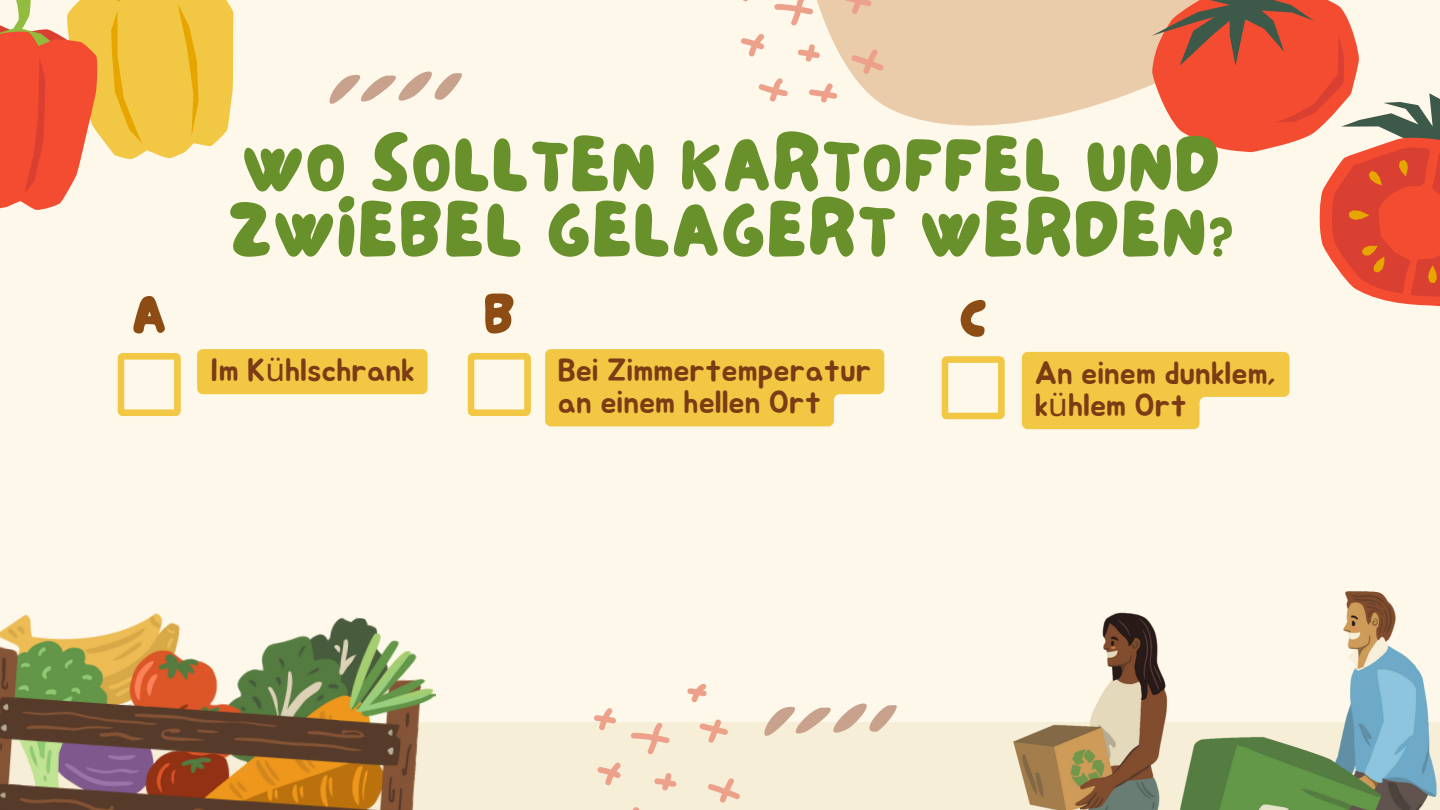
<style>
.page{position:relative;width:1440px;height:810px;background:#fdf8e9}
.page>*{position:absolute;margin:0;border:0;box-sizing:border-box;transform-origin:0 0}
.t1{font:78px/65.2px "NF Lepetitcochon Regular";letter-spacing:.04em;color:#68902b}
.t2{font:56px "NF Lepetitcochon Regular";color:#8c4c14}
.t3{font:32px/32.2px "Jua";color:#7b3c15}
.s1{font-family:"Noto Sans"}
</style>
<div class="page">
<div style="left:0;top:722px;width:1440px;height:88px;background:#f6eed6"></div>
<img style="left:0;top:613px;width:436px;height:197px">
<img style="left:1014px;top:592px;width:423px;height:218px">
<svg style="left:0;top:0;width:234px;height:210px"></svg>
<div style="left:197px;top:349px;width:231px;height:45px;background:#f1c744;border-radius:6px"></div>
<svg style="left:821px;top:0;width:331px;height:126px;fill:#eacbaa"></svg>
<svg style="left:1152px;top:0;width:288px;height:307px"></svg>
<svg style="left:329px;top:71px;width:133px;height:33px"></svg>
<svg style="left:764px;top:703px;width:133px;height:33px"></svg>
<svg style="left:849px;top:48px;width:36px;height:29px"></svg>
<svg style="left:758px;top:78px;width:30px;height:24px"></svg>
<svg style="left:842px;top:0;width:31px;height:16px"></svg>
<svg style="left:741px;top:0;width:80px;height:62px"></svg>
<svg style="left:809px;top:80px;width:30px;height:27px"></svg>
<svg style="left:708px;top:778px;width:32px;height:25px"></svg>
<svg style="left:632px;top:807px;width:7px;height:3px"></svg>
<svg style="left:699px;top:719px;width:29px;height:24px"></svg>
<svg style="left:687px;top:684px;width:20px;height:19px"></svg>
<svg style="left:594px;top:708px;width:83px;height:83px"></svg>
<svg style="left:545px;top:349px;width:339px;height:77px;background:#f1ca4e"></svg>
<svg style="left:1022px;top:352px;width:268px;height:77px;background:#f2ce5b"></svg>
<svg style="left:117px;top:353px;width:64px;height:63px"></svg>
<svg style="left:941px;top:356px;width:64px;height:63px"></svg>
<svg style="left:468px;top:353px;width:63px;height:63px"></svg>
<p class="t1" style="left:229px;top:138px;width:1005px">WO SOLLTEN KARTOFFEL UND<br>ZWIEBEL GELAGERT WERDEN?</p>
<p class="t2" style="left:133px;top:276px;width:35px">A</p>
<p class="t2" style="left:484px;top:276px;width:32px">B</p>
<p class="t2" style="left:960px;top:279px;width:28px">C</p>
<p class="t3" style="left:210px;top:355px;width:206px">Im K<span class="s1">ü</span>hlschrank</p>
<p class="t3" style="left:558px;top:355px;width:315px">Bei Zimmertemperatur an einem hellen Ort</p>
<h1 class="t3" style="left:1035px;top:358px;width:244px">An einem dunklem, k<span class="s1">ü</span>hlem Ort</h1>
</div>
